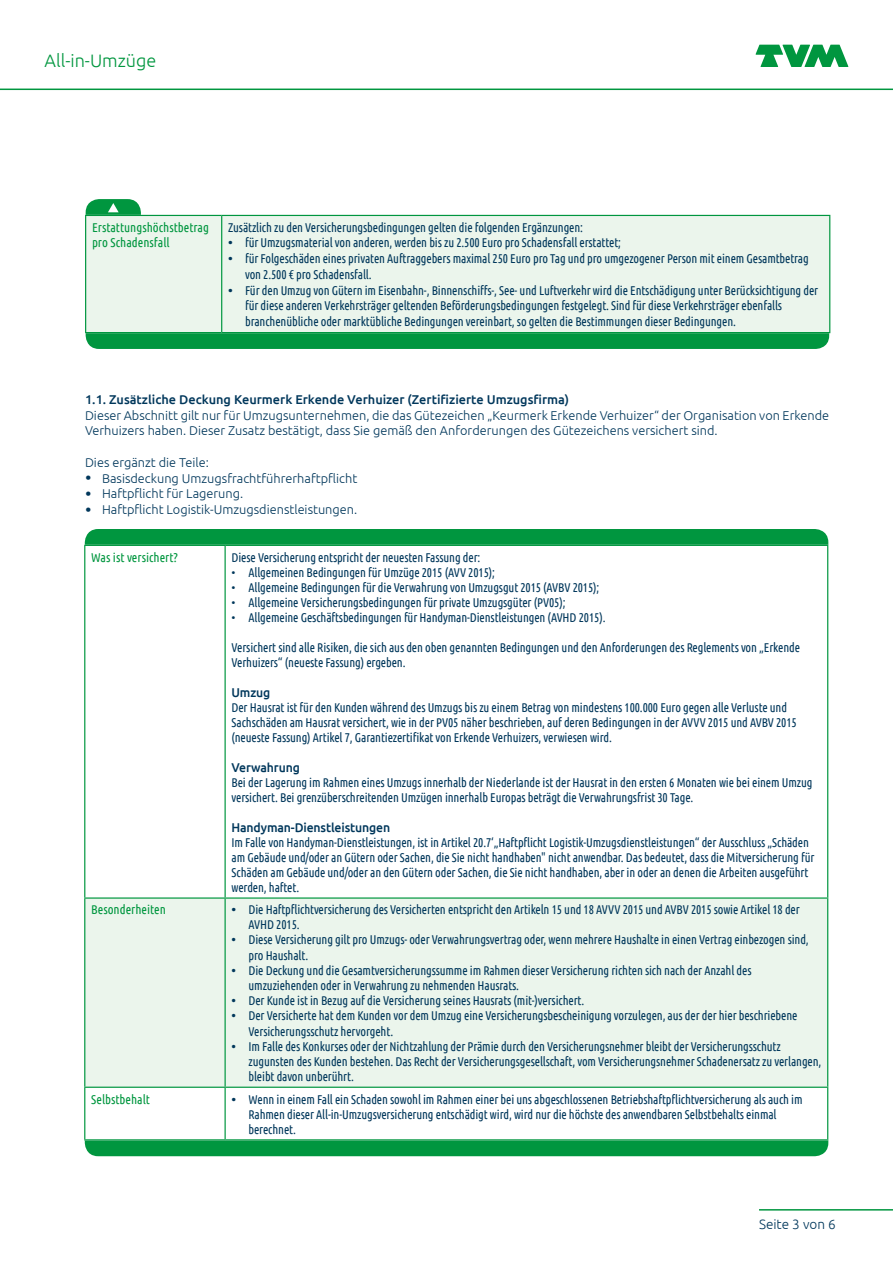
<style>
.page{position:relative;width:893px;height:1263px;background:#fff}
.page>*{position:absolute;margin:0;border:0;box-sizing:border-box;transform-origin:0 0}
.t1{font:300 18px "Ubuntu";color:#00963f}
.t2{font:300 13.5px "Ubuntu";color:#00375b}
.tabel-tekst_8_5pt_blauw{font:12.75px/15px "Ubuntu Condensed";letter-spacing:-.01em;color:#00375b;scale:.96 1}
.body-tekst_8_5pt_blauw{font:300 12.75px/15.8px "Ubuntu";color:#00375b}
.tabel-tekst_8_5pt_groen{font:12.75px/15.8px "Ubuntu Condensed";color:#00963f}
.body-kop_8_5pt_blauw{font:500 12.75px "Ubuntu";color:#00375b}
.tabel-tekst_8_5pt_blauw-2{font:500 12.75px "Ubuntu";letter-spacing:-.01em;color:#00375b;scale:.96 1}
.s1{font-family:"Ubuntu";font-weight:500}
.s2{font-size:18px}
</style>
<div class="page">
<svg style="left:756px;top:45px;width:92px;height:22px"></svg>
<hr style="left:0;top:89px;width:893px;height:1px;background:#00963f">
<hr style="left:759px;top:1209px;width:134px;height:1px;background:#00963f">
<div style="left:85px;top:899px;width:742px;height:187px;background:#ebf5ec"></div>
<hr style="left:225px;top:546px;width:1px;height:351px;background:#00963f">
<hr style="left:225px;top:899px;width:1px;height:187px;background:#00963f">
<hr style="left:225px;top:1088px;width:1px;height:51px;background:#00963f">
<hr style="left:84px;top:545px;width:141px;height:1px;background:#00963f">
<hr style="left:84px;top:546px;width:1px;height:351px;background:#00963f">
<hr style="left:225px;top:545px;width:603px;height:1px;background:#00963f">
<hr style="left:827px;top:546px;width:1px;height:351px;background:#00963f">
<hr style="left:84px;top:897px;width:141px;height:2px;background:#00963f">
<hr style="left:84px;top:899px;width:1px;height:187px;background:#00963f">
<hr style="left:225px;top:897px;width:603px;height:2px;background:#00963f">
<hr style="left:827px;top:899px;width:1px;height:187px;background:#00963f">
<hr style="left:84px;top:1086px;width:141px;height:2px;background:#00963f">
<hr style="left:84px;top:1088px;width:1px;height:51px;background:#00963f">
<hr style="left:225px;top:1086px;width:603px;height:2px;background:#00963f">
<hr style="left:827px;top:1088px;width:1px;height:51px;background:#00963f">
<hr style="left:84px;top:1139px;width:141px;height:1px;background:#00963f">
<hr style="left:225px;top:1139px;width:603px;height:1px;background:#00963f">
<div style="left:85px;top:529px;width:743px;height:16px;background:#00963f"></div>
<div style="left:85px;top:1140px;width:743px;height:16px;background:#00963f"></div>
<div style="left:86px;top:216px;width:743px;height:116px;background:#ebf5ec"></div>
<hr style="left:221px;top:216px;width:1px;height:116px;background:#00963f">
<hr style="left:85px;top:215px;width:137px;height:1px;background:#00963f">
<hr style="left:85px;top:216px;width:1px;height:116px;background:#00963f">
<hr style="left:222px;top:215px;width:608px;height:1px;background:#00963f">
<hr style="left:829px;top:216px;width:1px;height:116px;background:#00963f">
<hr style="left:85px;top:332px;width:137px;height:1px;background:#00963f">
<hr style="left:222px;top:332px;width:608px;height:1px;background:#00963f">
<svg style="left:86px;top:199px;width:55px;height:16px"></svg>
<svg style="left:86px;top:333px;width:743px;height:16px;background:#049742"></svg>
<h1 class="t1" style="left:45px;top:50px;width:113px">All-in-Umzüge</h1>
<p class="tabel-tekst_8_5pt_groen" style="left:92px;top:219px;width:118px">Erstattungshöchstbetrag pro Schadensfall</p>
<p class="tabel-tekst_8_5pt_blauw" style="left:228px;top:219px;width:371px">Zusätzlich zu den Versicherungsbedingungen gelten die folgenden Ergänzungen:</p>
<p class="tabel-tekst_8_5pt_blauw" style="left:228px;top:235px;width:411px"><span class="s1">•</span> für Umzugsmaterial von anderen, werden bis zu 2.500 Euro pro Schadensfall erstattet;</p>
<p class="tabel-tekst_8_5pt_blauw" style="left:245px;top:250px;width:589px;line-height:15.8px;text-indent:-17px"><span class="s1">•</span> für Folgeschäden eines privaten Auftraggebers maximal 250 Euro pro Tag und pro umgezogener Person mit einem Gesamtbetrag von 2.500 € pro Schadensfall.</p>
<p class="tabel-tekst_8_5pt_blauw" style="left:245px;top:282px;width:599px;line-height:15.8px;text-indent:-17px"><span class="s1">•</span> Für den Umzug von Gütern im Eisenbahn-, Binnenschiffs-, See- und Luftverkehr wird die Entschädigung unter Berücksichtigung der für diese anderen Verkehrsträger geltenden Beförderungsbedingungen festgelegt. Sind für diese Verkehrsträger ebenfalls branchenübliche oder marktübliche Bedingungen vereinbart, so gelten die Bestimmungen dieser Bedingungen.</p>
<p class="body-kop_8_5pt_blauw" style="left:85px;top:391px;width:486px">1.1. Zusätzliche Deckung Keurmerk Erkende Verhuizer (Zertifizierte Umzugsfirma)</p>
<p class="body-tekst_8_5pt_blauw" style="left:85px;top:407px;width:746px">Dieser Abschnitt gilt nur für Umzugsunternehmen, die das Gütezeichen „Keurmerk Erkende Verhuizer“ der Organisation von Erkende<br>Verhuizers haben. Dieser Zusatz bestätigt, dass Sie gemäß den Anforderungen des Gütezeichens versichert sind.</p>
<p class="body-tekst_8_5pt_blauw" style="left:85px;top:454px;width:125px">Dies ergänzt die Teile:</p>
<p class="body-tekst_8_5pt_blauw" style="left:85px;top:470px;width:274px"><span class="s2">•</span> Basisdeckung Umzugsfrachtführerhaftpflicht</p>
<p class="body-tekst_8_5pt_blauw" style="left:85px;top:486px;width:160px"><span class="s2">•</span> Haftpflicht für Lagerung.</p>
<p class="body-tekst_8_5pt_blauw" style="left:85px;top:501px;width:274px"><span class="s2">•</span> Haftpflicht Logistik-Umzugsdienstleistungen.</p>
<p class="tabel-tekst_8_5pt_groen" style="left:91px;top:549px;width:88px">Was ist versichert?</p>
<p class="tabel-tekst_8_5pt_blauw" style="left:231px;top:549px;width:261px">Diese Versicherung entspricht der neuesten Fassung der:</p>
<p class="tabel-tekst_8_5pt_blauw" style="left:231px;top:564px;width:276px">• Allgemeinen Bedingungen für Umzüge 2015 (AVV 2015);</p>
<p class="tabel-tekst_8_5pt_blauw" style="left:231px;top:579px;width:385px">• Allgemeine Bedingungen für die Verwahrung von Umzugsgut 2015 (AVBV 2015);</p>
<p class="tabel-tekst_8_5pt_blauw" style="left:231px;top:594px;width:349px">• Allgemeine Versicherungsbedingungen für private Umzugsgüter (PV05);</p>
<p class="tabel-tekst_8_5pt_blauw" style="left:231px;top:609px;width:391px">• Allgemeine Geschäftsbedingungen für Handyman-Dienstleistungen (AVHD 2015).</p>
<p class="tabel-tekst_8_5pt_blauw" style="left:231px;top:639px;width:594px">Versichert sind alle Risiken, die sich aus den oben genannten Bedingungen und den Anforderungen des Reglements von „Erkende<br>Verhuizers“ (neueste Fassung) ergeben.</p>
<p class="tabel-tekst_8_5pt_blauw-2" style="left:231px;top:684px;width:42px">Umzug</p>
<p class="tabel-tekst_8_5pt_blauw" style="left:231px;top:699px;width:590px">Der Hausrat ist für den Kunden während des Umzugs bis zu einem Betrag von mindestens 100.000 Euro gegen alle Verluste und<br>Sachschäden am Hausrat versichert, wie in der PV05 näher beschrieben, auf deren Bedingungen in der AVVV 2015 und AVBV 2015 (neueste Fassung) Artikel 7, Garantiezertifikat von Erkende Verhuizers, verwiesen wird.</p>
<p class="tabel-tekst_8_5pt_blauw-2" style="left:231px;top:759px;width:73px">Verwahrung</p>
<p class="tabel-tekst_8_5pt_blauw" style="left:231px;top:774px;width:607px">Bei der Lagerung im Rahmen eines Umzugs innerhalb der Niederlande ist der Hausrat in den ersten 6 Monaten wie bei einem Umzug versichert. Bei grenzüberschreitenden Umzügen innerhalb Europas beträgt die Verwahrungsfrist 30 Tage.</p>
<p class="tabel-tekst_8_5pt_blauw-2" style="left:231px;top:819px;width:167px">Handyman-Dienstleistungen</p>
<p class="tabel-tekst_8_5pt_blauw" style="left:231px;top:834px;width:609px">Im Falle von Handyman-Dienstleistungen, ist in Artikel 20.7‘„Haftpflicht Logistik-Umzugsdienstleistungen“ der Ausschluss „Schäden am Gebäude und/oder an Gütern oder Sachen, die Sie nicht handhaben" nicht anwendbar. Das bedeutet, dass die Mitversicherung für Schäden am Gebäude und/oder an den Gütern oder Sachen, die Sie nicht handhaben, aber in oder an denen die Arbeiten ausgeführt werden, haftet.</p>
<p class="tabel-tekst_8_5pt_groen" style="left:91px;top:901px;width:76px">Besonderheiten</p>
<p class="tabel-tekst_8_5pt_blauw" style="left:248px;top:902px;width:576px;text-indent:-17px"><span class="s1">•</span> Die Haftpflichtversicherung des Versicherten entspricht den Artikeln 15 und 18 AVVV 2015 und AVBV 2015 sowie Artikel 18 der<br>AVHD 2015.</p>
<p class="tabel-tekst_8_5pt_blauw" style="left:248px;top:931px;width:585px;line-height:15.8px;text-indent:-17px"><span class="s1">•</span> Diese Versicherung gilt pro Umzugs- oder Verwahrungsvertrag oder, wenn mehrere Haushalte in einen Vertrag einbezogen sind, pro Haushalt.</p>
<p class="tabel-tekst_8_5pt_blauw" style="left:248px;top:963px;width:525px;text-indent:-17px"><span class="s1">•</span> Die Deckung und die Gesamtversicherungssumme im Rahmen dieser Versicherung richten sich nach der Anzahl des umzuziehenden oder in Verwahrung zu nehmenden Hausrats.</p>
<p class="tabel-tekst_8_5pt_blauw" style="left:231px;top:993px;width:369px"><span class="s1">•</span> Der Kunde ist in Bezug auf die Versicherung seines Hausrats (mit-)versichert.</p>
<p class="tabel-tekst_8_5pt_blauw" style="left:248px;top:1007px;width:573px;line-height:15.8px;text-indent:-17px"><span class="s1">•</span> Der Versicherte hat dem Kunden vor dem Umzug eine Versicherungsbescheinigung vorzulegen, aus der der hier beschriebene<br>Versicherungsschutz hervorgeht.</p>
<p class="tabel-tekst_8_5pt_blauw" style="left:248px;top:1038px;width:598px;text-indent:-17px"><span class="s1">•</span> Im Falle des Konkurses oder der Nichtzahlung der Prämie durch den Versicherungsnehmer bleibt der Versicherungsschutz zugunsten des Kunden bestehen. Das Recht der Versicherungsgesellschaft, vom Versicherungsnehmer Schadenersatz zu verlangen, bleibt davon unberührt.</p>
<p class="tabel-tekst_8_5pt_groen" style="left:91px;top:1091px;width:60px">Selbstbehalt</p>
<p class="tabel-tekst_8_5pt_blauw" style="left:248px;top:1091px;width:579px;text-indent:-17px"><span class="s1">•</span> Wenn in einem Fall ein Schaden sowohl im Rahmen einer bei uns abgeschlossenen Betriebshaftpflichtversicherung als auch im<br>Rahmen dieser All-in-Umzugsversicherung entschädigt wird, wird nur die höchste des anwendbaren Selbstbehalts einmal berechnet.</p>
<p class="t2" style="left:759px;top:1216px;width:78px">Seite 3 von 6</p>
</div>
